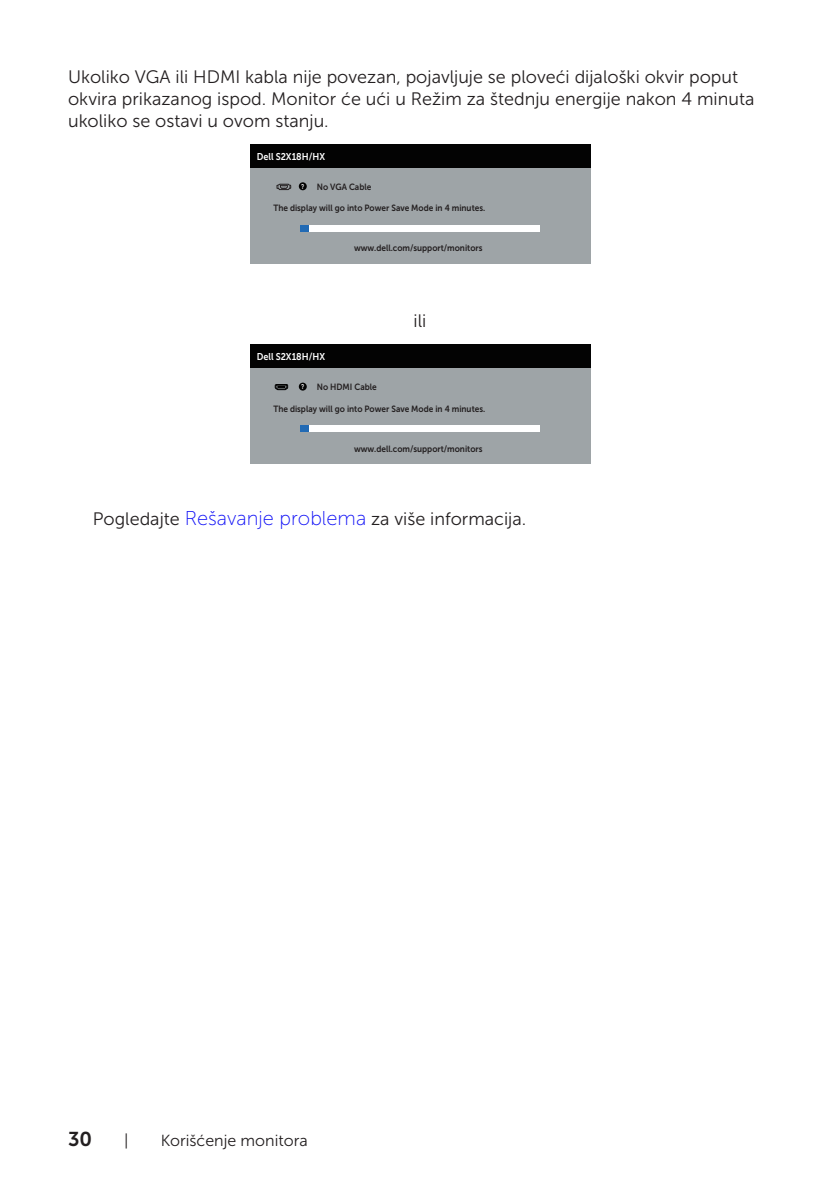
<style>
.page{position:relative;width:840px;height:1191px;background:#fff}
.page>*{position:absolute;margin:0;border:0;box-sizing:border-box;transform-origin:0 0}
.t1{font:20px "Museo Sans For Dell 700";color:#231f20}
.text{font:18px/21.6px "Museo Sans For Dell 300";color:#231f20}
.drawing{font:18px "Museo Sans For Dell 300";color:#231f20}
.t2{font:16px "Museo Sans For Dell 300";color:#231f20}
.t3{font:9.8px "Museo Sans For Dell 700";color:#fff;scale:.92 1}
.t4{font:9px "Museo Sans For Dell 700";color:#231f20;scale:.92 1}
.t5{font:700 6.8px "Arial";color:#fff;scale:.73 1}
.s1{font-family:"Museo Sans For Dell 100";font-size:20px;color:#1111f6}
</style>
<div class="page">
<div style="left:249px;top:162px;width:341px;height:102px;background:#9ea4a7"></div>
<div style="left:250px;top:144px;width:340px;height:23px;background:#030303"></div>
<div style="left:300px;top:225px;width:239px;height:6px;background:#fff"></div>
<div style="left:300px;top:225px;width:8px;height:6px;background:#226ab4"></div>
<div style="left:298px;top:182px;width:8px;height:8px;background:#030303;border-radius:50%"></div>
<svg style="left:276px;top:184px;width:15px;height:7px"></svg>
<div style="left:249px;top:362px;width:341px;height:102px;background:#9ea4a7"></div>
<div style="left:250px;top:344px;width:340px;height:24px;background:#030303"></div>
<div style="left:300px;top:426px;width:239px;height:6px;background:#fff"></div>
<div style="left:300px;top:426px;width:8px;height:6px;background:#226ab4"></div>
<div style="left:298px;top:383px;width:8px;height:7px;background:#030303;border-radius:50%"></div>
<svg style="left:275px;top:384px;width:13px;height:6px"></svg>
<p class="text" style="left:68px;top:66px;width:687px">Ukoliko VGA ili HDMI kabla nije povezan, pojavljuje se ploveći dijaloški okvir poput okvira prikazanog ispod. Monitor će ući u Režim za štednju energije nakon 4 minuta ukoliko se ostavi u ovom stanju.</p>
<p class="t3" style="left:256px;top:151px;width:76px">Dell S2X18H/HX</p>
<p class="t4" style="left:316px;top:182px;width:61px">No VGA Cable</p>
<p class="t4" style="left:273px;top:203px;width:232px">The display will go into Power Save Mode in 4 minutes.</p>
<p class="t4" style="left:354px;top:243px;width:141px">www.dell.com/support/monitors</p>
<p class="t5" style="left:301px;top:182px;width:6px">?</p>
<p class="text" style="left:413px;top:310px;width:14px">ili</p>
<p class="t3" style="left:256px;top:351px;width:76px">Dell S2X18H/HX</p>
<p class="t4" style="left:316px;top:382px;width:67px">No HDMI Cable</p>
<p class="t4" style="left:273px;top:403px;width:232px">The display will go into Power Save Mode in 4 minutes.</p>
<p class="t4" style="left:354px;top:443px;width:141px">www.dell.com/support/monitors</p>
<p class="t5" style="left:301px;top:382px;width:6px">?</p>
<p class="drawing" style="left:93px;top:508px;width:435px">Pogledajte <span class="s1">Rešavanje problema</span> za više informacija.</p>
<p class="t1" style="left:68px;top:1127px;width:26px">30</p>
<p class="t2" style="left:124px;top:1131px;width:6px">|</p>
<p class="t2" style="left:160px;top:1131px;width:149px">Korišćenje monitora</p>
</div>
